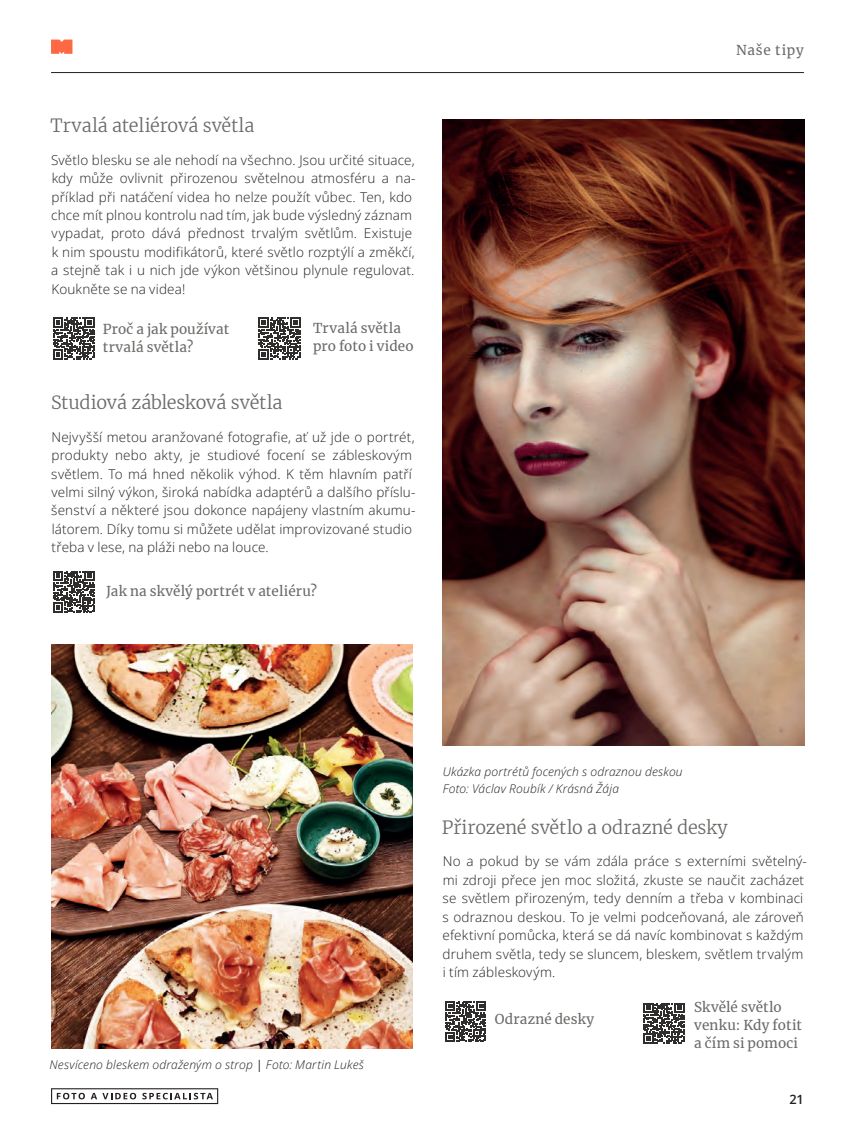
<style>
.page{position:relative;width:855px;height:1136px;background:#fff}
.page>*{position:absolute;margin:0;border:0;box-sizing:border-box;transform-origin:0 0}
.t1{font:300 18px "Merriweather";letter-spacing:-.005em;color:#6a6b67}
.t2{font:300 13.5px/18.5px "Open Sans";letter-spacing:.015em;color:#231f20}
.t3{font:13.5px/18px "Merriweather";letter-spacing:.015em;color:#6a6b67}
.t4{font:13.5px "Merriweather";letter-spacing:.06em;color:#6a6b67}
.t5{font:600 12.75px "Open Sans";color:#231f20}
.t6{font:italic 300 12px/16.5px "Open Sans";letter-spacing:.015em;color:#231f20}
.s1{font-weight:400;font-style:normal}
</style>
<div class="page">
<hr style="left:51px;top:72px;width:753px;height:1px;background:#231f20">
<svg style="left:51px;top:40px;width:21px;height:14px"></svg>
<svg style="left:51px;top:1088px;width:167px;height:15px"></svg>
<svg style="left:643px;top:1003px;width:41px;height:40px"></svg>
<svg style="left:445px;top:1001px;width:41px;height:40px"></svg>
<svg style="left:53px;top:571px;width:42px;height:41px"></svg>
<svg style="left:259px;top:317px;width:41px;height:42px"></svg>
<svg style="left:53px;top:317px;width:42px;height:42px"></svg>
<img style="left:51px;top:644px;width:361px;height:404px">
<img style="left:443px;top:119px;width:361px;height:626px">
<h1 class="t1" style="left:51px;top:113px;width:205px">Trvalá ateliérová světla</h1>
<p class="t2" style="left:51px;top:150px;width:366px">Světlo blesku se ale nehodí na všechno. Jsou určité situace, kdy může ovlivnit přirozenou světelnou atmosféru a na&shy;příklad při natáčení videa ho nelze použít vůbec. Ten, kdo chce mít plnou kontrolu nad tím, jak bude výsledný záznam vypadat, proto dává přednost trvalým světlům. Existuje k nim spoustu modifikátorů, které světlo rozptýlí a změkčí, a stejně tak i u nich jde výkon většinou plynule regulovat.<br>Koukněte se na videa!</p>
<p class="t3" style="left:103px;top:319px;width:128px">Proč a jak používat trvalá světla?</p>
<p class="t3" style="left:313px;top:318px;width:102px">Trvalá světla pro foto i video</p>
<h1 class="t1" style="left:51px;top:390px;width:233px">Studiová záblesková světla</h1>
<p class="t2" style="left:51px;top:427px;width:366px">Nejvyšší metou aranžované fotografie, ať už jde o portrét, produkty nebo akty, je studiové focení se zábleskovým světlem. To má hned několik výhod. K těm hlavním patří velmi silný výkon, široká nabídka adaptérů a dalšího příslu&shy;šenství a některé jsou dokonce napájeny vlastním akumu&shy;látorem. Díky tomu si můžete udělat improvizované studio třeba v lese, na pláži nebo na louce.</p>
<p class="t3" style="left:106px;top:581px;width:212px">Jak na skvělý portrét v ateliéru?</p>
<p class="t4" style="left:736px;top:40px;width:69px">Naše tipy</p>
<p class="t6" style="left:49px;top:1055px;width:316px">Nesvíceno bleskem odraženým o strop <span class="s1">|</span> Foto: Martin Lukeš</p>
<p class="t6" style="left:443px;top:763px;width:241px">Ukázka portrétů focených s odraznou deskou<br>Foto: Václav Roubík / Krásná Žája</p>
<h1 class="t1" style="left:442px;top:814px;width:287px">Přirozené světlo a odrazné desky</h1>
<p class="t2" style="left:442px;top:851px;width:366px">No a pokud by se vám zdála práce s externími světelný&shy;mi zdroji přece jen moc složitá, zkuste se naučit zacházet se světlem přirozeným, tedy denním a třeba v kombinaci s odraznou deskou. To je velmi podceňovaná, ale zároveň efektivní pomůcka, která se dá navíc kombinovat s každým druhem světla, tedy se sluncem, bleskem, světlem trvalým i tím zábleskovým.</p>
<p class="t3" style="left:495px;top:1009px;width:101px">Odrazné desky</p>
<p class="t3" style="left:694px;top:998px;width:109px">Skvělé světlo venku: Kdy fotit a čím si pomoci</p>
<p class="t5" style="left:789px;top:1090px;width:16px">21</p>
</div>
